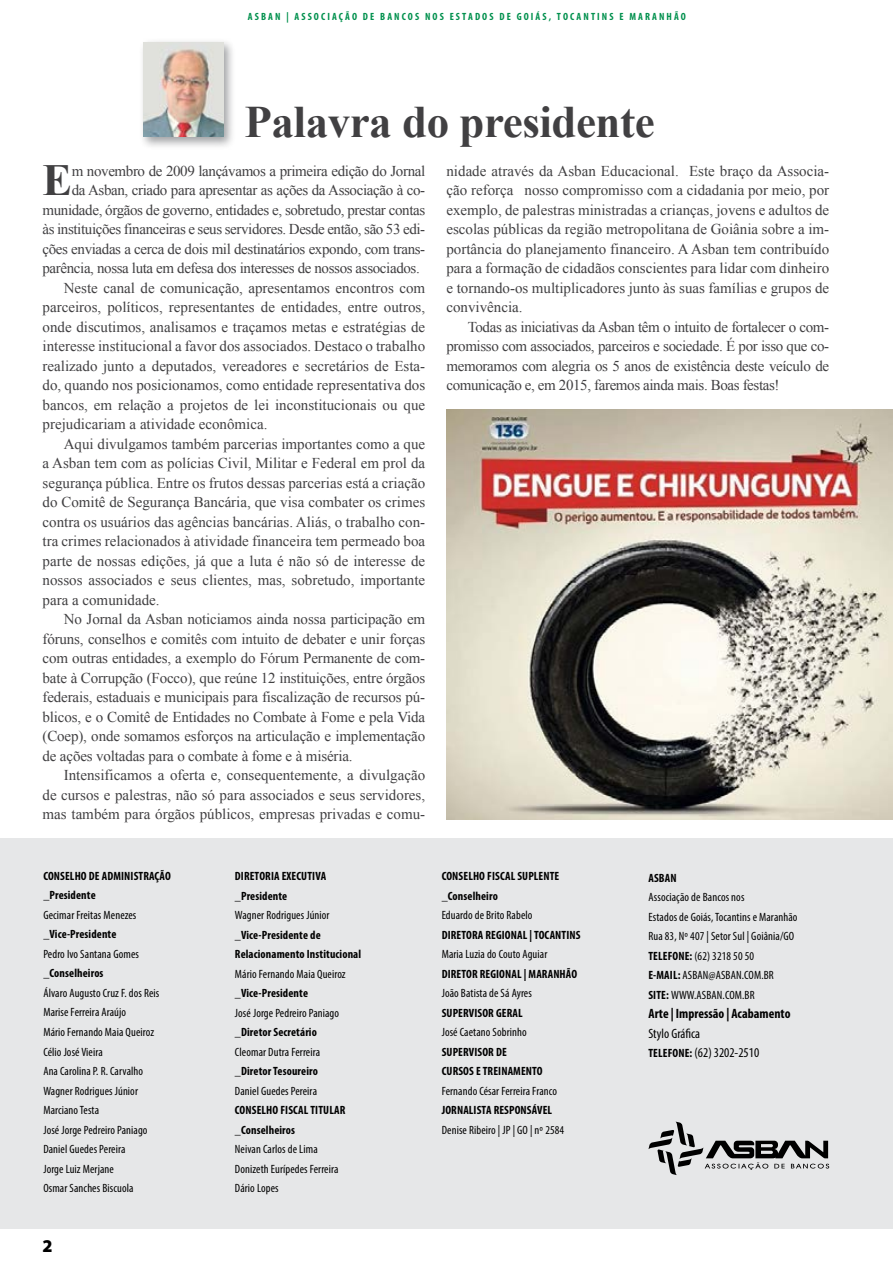
<style>
.page{position:relative;width:893px;height:1276px;background:#fff}
.page>*{position:absolute;margin:0;border:0;box-sizing:border-box;transform-origin:0 0}
.t1{font:700 45px "Times New Roman";letter-spacing:-.01em;color:#414042}
.t2{font:700 44.4px "Times New Roman";color:#414042}
.t3{font:900 18px "Myriad Pro";color:#000}
.t4{font:15px/19.5px "Times New Roman";color:#414042;text-align:justify}
.t5{font:15px "Times New Roman";letter-spacing:-.025em;color:#414042}
.t6{font:condensed 13.5px/19.5px "Myriad Pro";color:#000}
.t7{font:700 condensed 13.5px "Myriad Pro";color:#000}
.t8{font:condensed 12px/19.5px "Myriad Pro";letter-spacing:.01em;color:#000}
.t9{font:700 condensed 12px/19.5px "Myriad Pro";letter-spacing:.01em;color:#000}
.t10{font:700 condensed 10.5px "Myriad Pro";letter-spacing:.2em;color:#00904d}
.s1{font-weight:700}
.s2{font-weight:700;font-size:12px}
</style>
<div class="page">
<div style="left:139px;top:38px;width:97px;height:111px;background:#808285;opacity:.75"></div>
<div style="left:0;top:838px;width:893px;height:390px;background:#e6e7e8"></div>
<img style="left:446px;top:409px;width:447px;height:410px">
<img style="left:143px;top:43px;width:80px;height:93px">
<svg style="left:648px;top:1121px;width:181px;height:54px"></svg>
<p class="t10" style="left:248px;top:10px;width:439px">ASBAN | ASSOCIAÇÃO DE BANCOS NOS ESTADOS DE GOIÁS, TOCANTINS E MARANHÃO</p>
<h1 class="t1" style="left:244px;top:90px;width:412px">Palavra do presidente</h1>
<h2 class="t2" style="left:43px;top:149px;width:31px">E</h2>
<p class="t5" style="left:72px;top:160px;width:355px">m novembro de 2009 lançávamos a primeira edição do Jornal</p>
<p class="t5" style="left:72px;top:180px;width:355px">da Asban, criado para apresentar as ações da Associação à co-</p>
<p class="t5" style="left:43px;top:199px;width:384px">munidade, órgãos de governo, entidades e, sobretudo, prestar contas</p>
<p class="t5" style="left:43px;top:219px;width:384px">às instituições financeiras e seus servidores. Desde então, são 53 edi-</p>
<p class="t5" style="left:43px;top:238px;width:384px">ções enviadas a cerca de dois mil destinatários expondo, com trans-</p>
<p class="t5" style="left:43px;top:258px;width:379px">parência, nossa luta em defesa dos interesses de nossos associados.</p>
<p class="t4" style="left:64px;top:278px;width:363px">Neste canal de comunicação, apresentamos encontros com</p>
<p class="t4" style="left:43px;top:297px;width:384px">parceiros, políticos, representantes de entidades, entre outros,</p>
<p class="t4" style="left:43px;top:317px;width:384px">onde discutimos, analisamos e traçamos metas e estratégias de</p>
<p class="t4" style="left:43px;top:336px;width:384px">interesse institucional a favor dos associados. Destaco o trabalho</p>
<p class="t4" style="left:43px;top:356px;width:384px">realizado junto a deputados, vereadores e secretários de Esta-</p>
<p class="t4" style="left:43px;top:375px;width:384px">do, quando nos posicionamos, como entidade representativa dos</p>
<p class="t4" style="left:43px;top:395px;width:384px">bancos, em relação a projetos de lei inconstitucionais ou que</p>
<p class="t4" style="left:43px;top:414px;width:226px">prejudicariam a atividade econômica.</p>
<p class="t4" style="left:64px;top:434px;width:363px">Aqui divulgamos também parcerias importantes como a que</p>
<p class="t4" style="left:43px;top:453px;width:384px">a Asban tem com as polícias Civil, Militar e Federal em prol da</p>
<p class="t4" style="left:43px;top:473px;width:384px">segurança pública. Entre os frutos dessas parcerias está a criação</p>
<p class="t4" style="left:43px;top:492px;width:384px">do Comitê de Segurança Bancária, que visa combater os crimes</p>
<p class="t4" style="left:43px;top:512px;width:384px">contra os usuários das agências bancárias. Aliás, o trabalho con-</p>
<p class="t4" style="left:43px;top:531px;width:384px">tra crimes relacionados à atividade financeira tem permeado boa</p>
<p class="t4" style="left:43px;top:551px;width:384px">parte de nossas edições, já que a luta é não só de interesse de</p>
<p class="t4" style="left:43px;top:570px;width:384px">nossos associados e seus clientes, mas, sobretudo, importante</p>
<p class="t4" style="left:43px;top:590px;width:119px">para a comunidade.</p>
<p class="t4" style="left:64px;top:609px;width:363px">No Jornal da Asban noticiamos ainda nossa participação em</p>
<p class="t4" style="left:43px;top:629px;width:384px">fóruns, conselhos e comitês com intuito de debater e unir forças</p>
<p class="t4" style="left:43px;top:648px;width:384px">com outras entidades, a exemplo do Fórum Permanente de com-</p>
<p class="t4" style="left:43px;top:668px;width:384px">bate à Corrupção (Focco), que reúne 12 instituições, entre órgãos</p>
<p class="t4" style="left:43px;top:687px;width:384px">federais, estaduais e municipais para fiscalização de recursos pú-</p>
<p class="t4" style="left:43px;top:707px;width:384px">blicos, e o Comitê de Entidades no Combate à Fome e pela Vida</p>
<p class="t4" style="left:43px;top:726px;width:384px">(Coep), onde somamos esforços na articulação e implementação</p>
<p class="t4" style="left:43px;top:746px;width:312px">de ações voltadas para o combate à fome e à miséria.</p>
<p class="t4" style="left:64px;top:765px;width:363px">Intensificamos a oferta e, consequentemente, a divulgação</p>
<p class="t4" style="left:43px;top:785px;width:384px">de cursos e palestras, não só para associados e seus servidores,</p>
<p class="t4" style="left:43px;top:804px;width:384px">mas também para órgãos públicos, empresas privadas e comu-</p>
<p class="t4" style="left:446px;top:161px;width:384px">nidade através da Asban Educacional. Este braço da Associa&shy;ção reforça nosso compromisso com a cidadania por meio, por exemplo, de palestras ministradas a crianças, jovens e adultos de escolas públicas da região metropolitana de Goiânia sobre a im&shy;portância do planejamento financeiro. A Asban tem contribuído para a formação de cidadãos conscientes para lidar com dinheiro e tornando-os multiplicadores junto às suas famílias e grupos de convivência.</p>
<p class="t4" style="left:446px;top:317px;width:384px;text-indent:21px">Todas as iniciativas da Asban têm o intuito de fortalecer o com&shy;promisso com associados, parceiros e sociedade. É por isso que co&shy;memoramos com alegria os 5 anos de existência deste veículo de comunicação e, em 2015, faremos ainda mais. Boas festas!</p>
<p class="t9" style="left:43px;top:866px;width:129px">CONSELHO DE ADMINISTRAÇÃO _Presidente</p>
<p class="t8" style="left:43px;top:905px;width:95px">Gecimar Freitas Menezes</p>
<p class="t9" style="left:43px;top:924px;width:75px">_Vice-Presidente</p>
<p class="t8" style="left:43px;top:944px;width:97px">Pedro Ivo Santana Gomes</p>
<p class="t9" style="left:43px;top:963px;width:62px">_Conselheiros</p>
<p class="t8" style="left:43px;top:983px;width:117px">Álvaro Augusto Cruz F. dos Reis<br>Marise Ferreira Araújo<br>Mário Fernando Maia Queiroz<br>Célio José Vieira<br>Ana Carolina P. R. Carvalho<br>Wagner Rodrigues Júnior<br>Marciano Testa<br>José Jorge Pedreiro Paniago<br>Daniel Guedes Pereira<br>Jorge Luiz Merjane<br>Osmar Sanches Biscuola</p>
<p class="t3" style="left:43px;top:1235px;width:12px">2</p>
<p class="t9" style="left:235px;top:866px;width:93px">DIRETORIA EXECUTIVA _Presidente</p>
<p class="t8" style="left:235px;top:905px;width:96px">Wagner Rodrigues Júnior</p>
<p class="t9" style="left:235px;top:924px;width:128px">_Vice-Presidente de<br>Relacionamento Institucional</p>
<p class="t8" style="left:235px;top:963px;width:112px">Mário Fernando Maia Queiroz</p>
<p class="t9" style="left:235px;top:983px;width:75px">_Vice-Presidente</p>
<p class="t8" style="left:235px;top:1002px;width:106px">José Jorge Pedreiro Paniago</p>
<p class="t9" style="left:235px;top:1022px;width:84px">_Diretor Secretário</p>
<p class="t8" style="left:235px;top:1041px;width:87px">Cleomar Dutra Ferreira</p>
<p class="t9" style="left:235px;top:1061px;width:84px">_Diretor Tesoureiro</p>
<p class="t8" style="left:235px;top:1080px;width:84px">Daniel Guedes Pereira</p>
<p class="t9" style="left:235px;top:1100px;width:112px">CONSELHO FISCAL TITULAR _Conselheiros</p>
<p class="t8" style="left:235px;top:1139px;width:105px">Neivan Carlos de Lima<br>Donizeth Eurípedes Ferreira<br>Dário Lopes</p>
<p class="t9" style="left:442px;top:866px;width:119px">CONSELHO FISCAL SUPLENTE _Conselheiro</p>
<p class="t8" style="left:442px;top:905px;width:92px">Eduardo de Brito Rabelo</p>
<p class="t9" style="left:442px;top:924px;width:140px">DIRETORA REGIONAL | TOCANTINS</p>
<p class="t8" style="left:442px;top:944px;width:107px">Maria Luzia do Couto Aguiar</p>
<p class="t9" style="left:442px;top:963px;width:137px">DIRETOR REGIONAL | MARANHÃO</p>
<p class="t8" style="left:442px;top:983px;width:92px">João Batista de Sá Ayres</p>
<p class="t9" style="left:442px;top:1002px;width:82px">SUPERVISOR GERAL</p>
<p class="t8" style="left:442px;top:1022px;width:87px">José Caetano Sobrinho</p>
<p class="t9" style="left:442px;top:1041px;width:102px">SUPERVISOR DE<br>CURSOS E TREINAMENTO</p>
<p class="t8" style="left:442px;top:1080px;width:117px">Fernando César Ferreira Franco</p>
<p class="t9" style="left:442px;top:1100px;width:112px">JORNALISTA RESPONSÁVEL</p>
<p class="t8" style="left:442px;top:1119px;width:124px">Denise Ribeiro | JP | GO | nº 2584</p>
<p class="t9" style="left:648px;top:867px;width:30px">ASBAN</p>
<p class="t8" style="left:648px;top:887px;width:151px">Associação de Bancos nos<br>Estados de Goiás, Tocantins e Maranhão<br>Rua 83, Nº 407 | Setor Sul | Goiânia/GO<br><span class="s1">TELEFONE:</span> (62) 3218 50 50<br><span class="s1">E-MAIL:</span> ASBAN@ASBAN.COM.BR<br><span class="s1">SITE:</span> WWW.ASBAN.COM.BR</p>
<p class="t7" style="left:648px;top:1005px;width:144px">Arte | Impressão | Acabamento</p>
<p class="t6" style="left:648px;top:1023px;width:112px">Stylo Gráfica<br><span class="s2">TELEFONE:</span> (62) 3202-2510</p>
</div>
